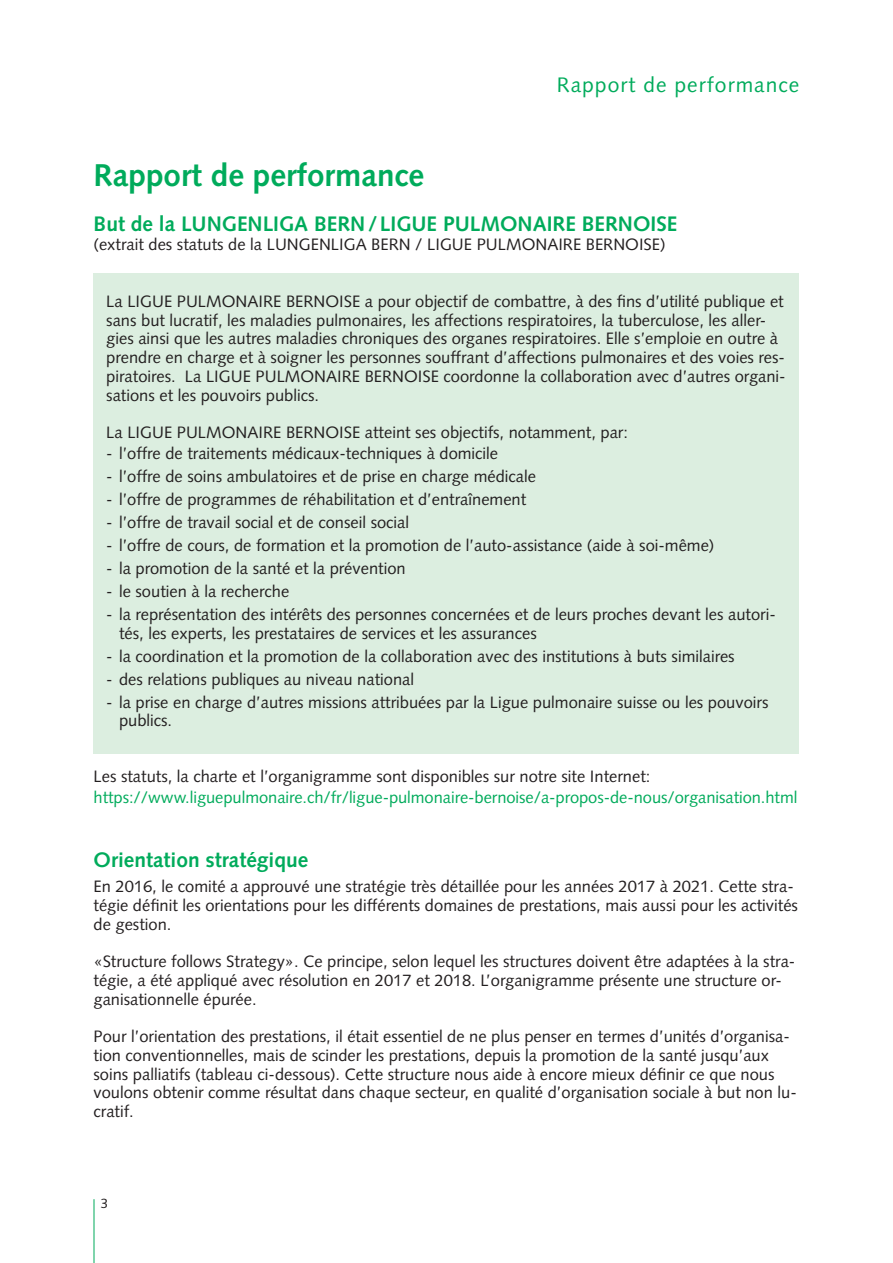
<style>
.page{position:relative;width:893px;height:1263px;background:#fff}
.page>*{position:absolute;margin:0;border:0;box-sizing:border-box;transform-origin:0 0}
.t1{font:700 31.5px "Syntax LT Std";color:#00ab5b}
.t2{font:700 21px "Syntax LT Std";color:#00ab5b}
.t3{font:21px "Syntax LT Std";letter-spacing:.05em;color:#00ab5b}
.t4{font:16.5px/18.8px "Syntax LT Std";color:#231f20}
.t5{font:16.5px "Syntax LT Std";letter-spacing:-.005em;color:#00ab5b}
.t6{font:13.5px "Syntax LT Std";color:#231f20}
</style>
<div class="page">
<hr style="left:94px;top:1199px;width:1px;height:64px;background:#00ab5b">
<div style="left:94px;top:273px;width:705px;height:481px;background:#dceee0"></div>
<p class="t3" style="left:557px;top:73px;width:244px">Rapport de performance</p>
<h1 class="t1" style="left:94px;top:157px;width:332px">Rapport de performance</h1>
<p class="t2" style="left:94px;top:212px;width:585px">But de la LUNGENLIGA BERN/ LIGUE PULMONAIRE BERNOISE</p>
<p class="t4" style="left:94px;top:235px;width:574px">(extrait des statuts de la LUNGENLIGA BERN / LIGUE PULMONAIRE BERNOISE)</p>
<p class="t4" style="left:106px;top:292px;width:681px">La LIGUE PULMONAIRE BERNOISE a pour objectif de combattre, à des fins d’utilité publique et sans but lucratif, les maladies pulmonaires, les affections respiratoires, la tuberculose, les aller&shy;gies ainsi que les autres maladies chroniques des organes respiratoires. Elle s’emploie en outre à prendre en charge et à soigner les personnes souffrant d’affections pulmonaires et des voies res&shy;piratoires. La LIGUE PULMONAIRE BERNOISE coordonne la collaboration avec d’autres organi&shy;sations et les pouvoirs publics.</p>
<p class="t4" style="left:106px;top:423px;width:523px">La LIGUE PULMONAIRE BERNOISE atteint ses objectifs, notamment, par:</p>
<p class="t4" style="left:106px;top:444px;width:393px">- l’offre de traitements médicaux-techniques à domicile</p>
<p class="t4" style="left:106px;top:467px;width:431px">- l’offre de soins ambulatoires et de prise en charge médicale</p>
<p class="t4" style="left:106px;top:490px;width:421px">- l’offre de programmes de réhabilitation et d’entraînement</p>
<p class="t4" style="left:106px;top:513px;width:304px">- l’offre de travail social et de conseil social</p>
<p class="t4" style="left:106px;top:536px;width:610px">- l’offre de cours, de formation et la promotion de l’auto-assistance (aide à soi-même)</p>
<p class="t4" style="left:106px;top:559px;width:301px">- la promotion de la santé et la prévention</p>
<p class="t4" style="left:106px;top:582px;width:184px">- le soutien à la recherche</p>
<p class="t4" style="left:119px;top:605px;width:658px;text-indent:-13px">- la représentation des intérêts des personnes concernées et de leurs proches devant les autori&shy;tés, les experts, les prestataires de services et les assurances</p>
<p class="t4" style="left:106px;top:647px;width:630px">- la coordination et la promotion de la collaboration avec des institutions à buts similaires</p>
<p class="t4" style="left:106px;top:670px;width:309px">- des relations publiques au niveau national</p>
<p class="t4" style="left:119px;top:693px;width:651px;text-indent:-13px">- la prise en charge d’autres missions attribuées par la Ligue pulmonaire suisse ou les pouvoirs publics.</p>
<p class="t4" style="left:94px;top:767px;width:558px">Les statuts, la charte et l’organigramme sont disponibles sur notre site Internet:</p>
<p class="t5" style="left:94px;top:787px;width:705px">https://www.liguepulmonaire.ch/fr/ligue-pulmonaire-bernoise/a-propos-de-nous/organisation.html</p>
<p class="t2" style="left:94px;top:848px;width:216px">Orientation stratégique</p>
<p class="t4" style="left:94px;top:877px;width:706px">En 2016, le comité a approuvé une stratégie très détaillée pour les années 2017 à 2021. Cette stra&shy;tégie définit les orientations pour les différents domaines de prestations, mais aussi pour les activités de gestion.</p>
<p class="t4" style="left:94px;top:952px;width:703px">«Structure follows Strategy». Ce principe, selon lequel les structures doivent être adaptées à la stra&shy;tégie, a été appliqué avec résolution en 2017 et 2018. L’organigramme présente une structure or&shy;ganisationnelle épurée.</p>
<p class="t4" style="left:94px;top:1027px;width:705px">Pour l’orientation des prestations, il était essentiel de ne plus penser en termes d’unités d’organisa&shy;tion conventionnelles, mais de scinder les prestations, depuis la promotion de la santé jusqu’aux soins palliatifs (tableau ci-dessous). Cette structure nous aide à encore mieux définir ce que nous voulons obtenir comme résultat dans chaque secteur, en qualité d’organisation sociale à but non lu&shy;cratif.</p>
<p class="t6" style="left:101px;top:1196px;width:9px">3</p>
</div>
